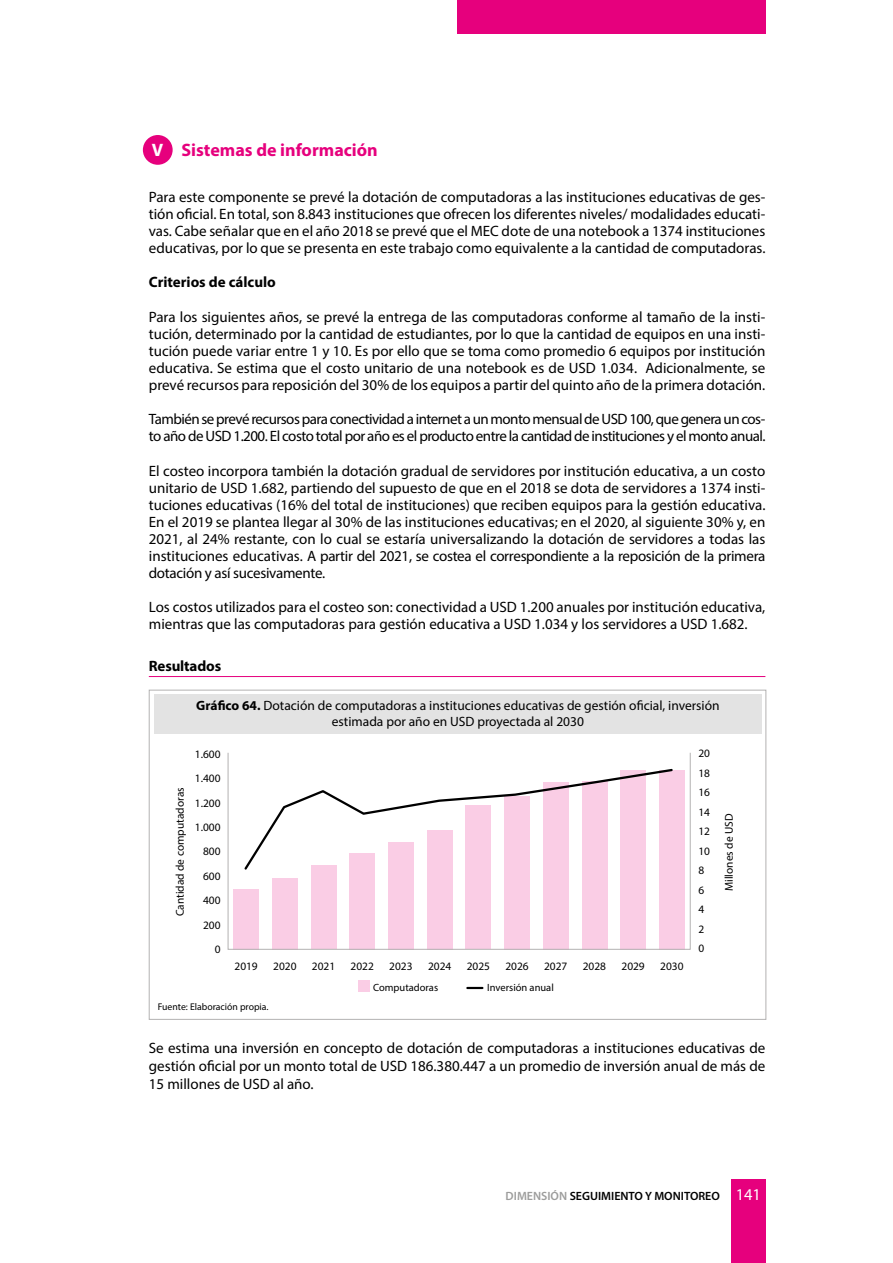
<style>
.page{position:relative;width:893px;height:1263px;background:#fff}
.page>*{position:absolute;margin:0;border:0;box-sizing:border-box;transform-origin:0 0}
.t1{font:700 18px "Myriad Pro";color:#e6007d}
.t2{font:15px/17.1px "Myriad Pro";color:#000;text-align:justify}
.t3{font:15px/17.1px "Myriad Pro";letter-spacing:-.035em;color:#000}
.t4{font:700 15px "Myriad Pro";color:#000}
.t5{font:13.5px/16.2px "Myriad Pro";color:#000;text-align:center}
.t6{font:600 12px "Myriad Pro";color:#000}
.t7{font:11.4px/19.5px "Myriad Pro";color:#000;text-align:right}
.t8{font:10.5px "Myriad Pro";color:#000}
.t9{font:9.75px "Myriad Pro";color:#000}
.s1{color:#fff}
.s2{font-weight:700}
.s3{color:#9d9d9c}
.s4{font-weight:400;font-size:16.5px;color:#fff}
</style>
<div class="page">
<div style="left:457px;top:0;width:308px;height:34px;background:#e6007d"></div>
<div style="left:731px;top:1179px;width:34px;height:84px;background:#e6007d"></div>
<div style="left:143px;top:135px;width:30px;height:30px;background:#e6007d;border-radius:50%"></div>
<hr style="left:149px;top:676px;width:616px;height:1px;background:#e6007d">
<div style="left:154px;top:694px;width:607px;height:40px;background:#e3e3e3"></div>
<div style="left:234px;top:889px;width:25px;height:60px;background:#facde5"></div>
<div style="left:272px;top:878px;width:26px;height:71px;background:#facde5"></div>
<div style="left:311px;top:865px;width:25px;height:84px;background:#facde5"></div>
<div style="left:350px;top:853px;width:25px;height:96px;background:#facde5"></div>
<div style="left:388px;top:842px;width:26px;height:107px;background:#facde5"></div>
<div style="left:427px;top:830px;width:25px;height:119px;background:#facde5"></div>
<div style="left:466px;top:805px;width:25px;height:144px;background:#facde5"></div>
<div style="left:504px;top:796px;width:26px;height:153px;background:#facde5"></div>
<div style="left:543px;top:782px;width:25px;height:167px;background:#facde5"></div>
<div style="left:582px;top:781px;width:25px;height:168px;background:#facde5"></div>
<div style="left:621px;top:770px;width:25px;height:179px;background:#facde5"></div>
<div style="left:659px;top:770px;width:26px;height:179px;background:#facde5"></div>
<svg style="left:244px;top:768px;width:429px;height:104px"></svg>
<div style="left:228px;top:752px;width:463px;height:198px;border:1px solid #b3b2b2"></div>
<svg style="left:467px;top:987px;width:15px;height:2px"></svg>
<div style="left:359px;top:980px;width:11px;height:11px;background:#facde5"></div>
<p class="t1" style="left:152px;top:138px;width:228px"><span class="s1">V</span> Sistemas de información</p>
<p class="t2" style="left:149px;top:188px;width:618px">Para este componente se prevé la dotación de computadoras a las instituciones educativas de ges&shy;tión oficial. En total, son 8.843 instituciones que ofrecen los diferentes niveles/ modalidades educati&shy;vas. Cabe señalar que en el año 2018 se prevé que el MEC dote de una notebook a 1374 instituciones educativas, por lo que se presenta en este trabajo como equivalente a la cantidad de computadoras.</p>
<p class="t4" style="left:149px;top:273px;width:129px">Criterios de cálculo</p>
<p class="t2" style="left:149px;top:308px;width:618px">Para los siguientes años, se prevé la entrega de las computadoras conforme al tamaño de la insti&shy;tución, determinado por la cantidad de estudiantes, por lo que la cantidad de equipos en una insti&shy;tución puede variar entre 1 y 10. Es por ello que se toma como promedio 6 equipos por institución educativa. Se estima que el costo unitario de una notebook es de USD 1.034. Adicionalmente, se prevé recursos para reposición del 30% de los equipos a partir del quinto año de la primera dotación.</p>
<p class="t3" style="left:149px;top:410px;width:618px">También se prevé recursos para conectividad a internet a un monto mensual de USD 100, que genera un cos&shy;to año de USD 1.200. El costo total por año es el producto entre la cantidad de instituciones y el monto anual.</p>
<p class="t2" style="left:149px;top:462px;width:618px">El costeo incorpora también la dotación gradual de servidores por institución educativa, a un costo unitario de USD 1.682, partiendo del supuesto de que en el 2018 se dota de servidores a 1374 insti&shy;tuciones educativas (16% del total de instituciones) que reciben equipos para la gestión educativa.<br>En el 2019 se plantea llegar al 30% de las instituciones educativas; en el 2020, al siguiente 30% y, en 2021, al 24% restante, con lo cual se estaría universalizando la dotación de servidores a todas las instituciones educativas. A partir del 2021, se costea el correspondiente a la reposición de la primera dotación y así sucesivamente.</p>
<p class="t2" style="left:149px;top:598px;width:618px">Los costos utilizados para el costeo son: conectividad a USD 1.200 anuales por institución educativa, mientras que las computadoras para gestión educativa a USD 1.034 y los servidores a USD 1.682.</p>
<p class="t4" style="left:149px;top:656px;width:74px">Resultados</p>
<p class="t5" style="left:196px;top:697px;width:525px"><span class="s2">Gráfico 64.</span> Dotación de computadoras a instituciones educativas de gestión oficial, inversión estimada por año en USD proyectada al 2030</p>
<p class="t7" style="left:195px;top:741px;width:27px;line-height:24.5px">1.600<br>1.400<br>1.200<br>1.000<br>800<br>600<br>400<br>200<br>0</p>
<p class="t7" style="left:698px;top:744px;width:13px;text-align:left">20<br>18<br>16<br>14<br>12<br>10<br>8<br>6<br>4<br>2<br>0</p>
<p class="t7" style="left:170px;top:916px;width:130px;rotate:-90deg">Cantidad de computadoras</p>
<p class="t7" style="left:719px;top:891px;width:79px;rotate:-90deg">Millones de USD</p>
<p class="t7" style="left:234px;top:956px;width:25px">2019</p>
<p class="t7" style="left:273px;top:956px;width:25px">2020</p>
<p class="t7" style="left:312px;top:956px;width:25px">2021</p>
<p class="t7" style="left:351px;top:956px;width:25px">2022</p>
<p class="t7" style="left:389px;top:956px;width:25px">2023</p>
<p class="t7" style="left:428px;top:956px;width:25px">2024</p>
<p class="t7" style="left:467px;top:956px;width:25px">2025</p>
<p class="t7" style="left:505px;top:956px;width:25px">2026</p>
<p class="t7" style="left:544px;top:956px;width:25px">2027</p>
<p class="t7" style="left:583px;top:956px;width:25px">2028</p>
<p class="t7" style="left:621px;top:956px;width:25px">2029</p>
<p class="t7" style="left:660px;top:956px;width:25px">2030</p>
<p class="t8" style="left:373px;top:981px;width:67px">Computadoras</p>
<p class="t8" style="left:487px;top:981px;width:68px">Inversión anual</p>
<p class="t9" style="left:158px;top:1001px;width:112px">Fuente: Elaboración propia.</p>
<p class="t2" style="left:149px;top:1039px;width:618px;line-height:18px">Se estima una inversión en concepto de dotación de computadoras a instituciones educativas de gestión oficial por un monto total de USD 186.380.447 a un promedio de inversión anual de más de 15 millones de USD al año.</p>
<p class="t6" style="left:506px;top:1188px;width:257px"><span class="s3">DIMENSIÓN</span> SEGUIMIENTO Y MONITOREO <span class="s4">141</span></p>
</div>
